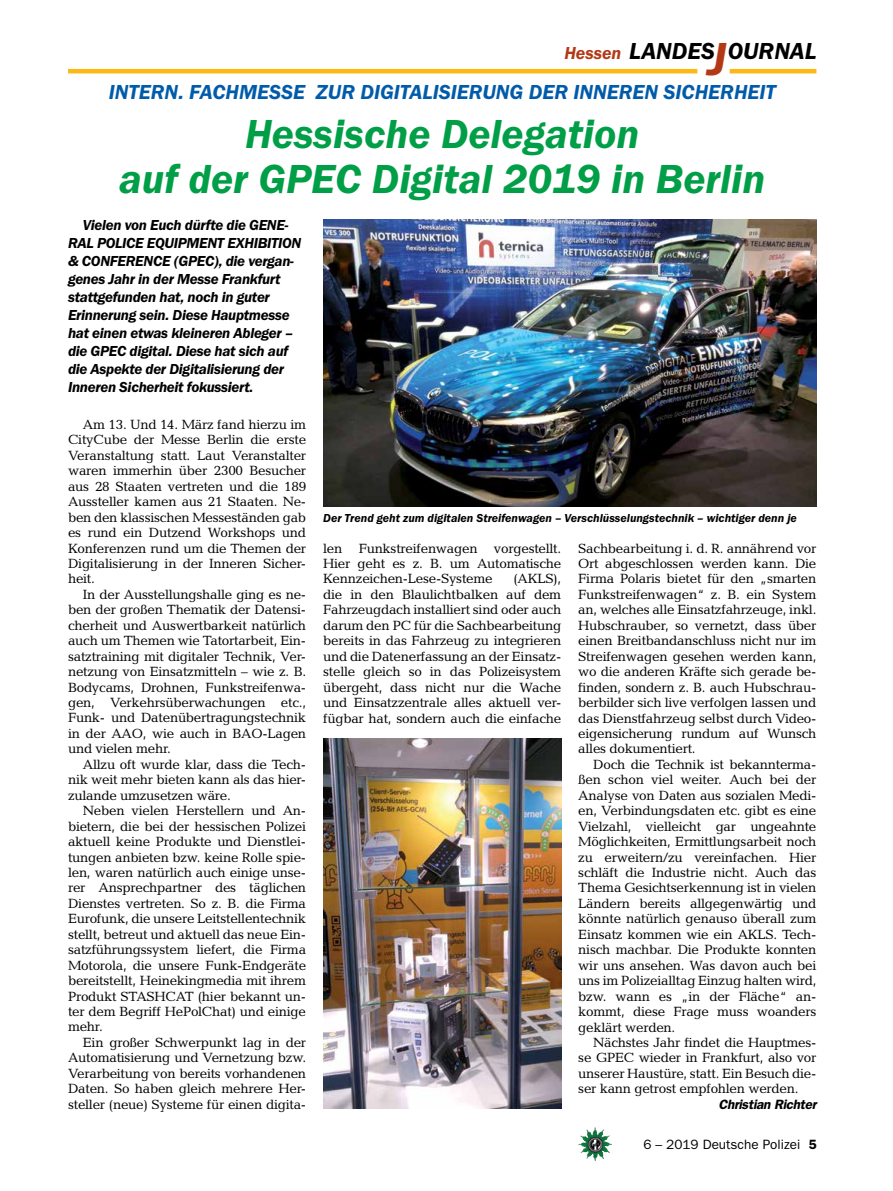
<style>
.page{position:relative;width:893px;height:1191px;background:#fff}
.page>*{position:absolute;margin:0;border:0;box-sizing:border-box;transform-origin:0 0}
.t1{font:italic 600 42px/45px "Franklin Gothic Itc T";color:#009f47;text-align:center}
.t2{font:italic 600 24px "Franklin Gothic Itc T";color:#000}
.t3{font:italic 600 21px "Franklin Gothic Itc T";color:#005baa}
.t4{font:italic 600 18px "Franklin Gothic Itc T";color:#b33916}
.t5{font:italic 600 15px/18px "Franklin Gothic Itc T";letter-spacing:-.02em;color:#000}
.t6{font:13.5px/15.5px "Candida";letter-spacing:-.02em;color:#000;text-align:justify}
.t7{font:13.5px "Franklin Gothic";color:#000}
.t8{font:italic 600 13.5px "Franklin Gothic";letter-spacing:-.02em;color:#000}
.t9{font:italic 600 12px "Franklin Gothic Itc T";color:#000}
.s1{font-size:48px;color:#b33916}
.s2{font-weight:600}
</style>
<div class="page">
<img style="left:578px;top:1127px;width:17px;height:25px">
<hr style="left:730px;top:69px;width:86px;height:4px;background:#fdb913">
<hr style="left:68px;top:69px;width:629px;height:4px;background:#fdb913">
<img style="left:323px;top:220px;width:493px;height:286px">
<img style="left:323px;top:738px;width:238px;height:370px">
<h3 class="t4" style="left:564px;top:42px;width:59px">Hessen</h3>
<h2 class="t2" style="left:629px;top:37px;width:189px">LANDES<span class="s1">J</span>OURNAL</h2>
<h3 class="t3" style="left:109px;top:80px;width:669px">INTERN. FACHMESSE ZUR DIGITALISIERUNG DER INNEREN SICHERHEIT</h3>
<h1 class="t1" style="left:119px;top:111px;width:647px">Hessische Delegation<br>auf der GPEC Digital 2019 in Berlin</h1>
<p class="t5" style="left:68px;top:215px;width:235px;text-indent:15px">Vielen von Euch dürfte die GENE-RAL POLICE EQUIPMENT EXHIBITION &amp; CONFERENCE (GPEC), die vergan&shy;genes Jahr in der Messe Frankfurt stattgefunden hat, noch in guter Erinnerung sein. Diese Hauptmesse hat einen etwas kleineren Ableger – die GPEC digital. Diese hat sich auf die Aspekte der Digitalisierung der Inneren Sicherheit fokussiert.</p>
<p class="t6" style="left:68px;top:416px;width:240px;text-indent:15px">Am 13. Und 14. März fand hierzu im CityCube der Messe Berlin die erste Veranstaltung statt. Laut Veranstalter waren immerhin über 2300 Besucher aus 28 Staaten vertreten und die 189<br>Aussteller kamen aus 21 Staaten. Ne&shy;ben den klassischen Messeständen gab es rund ein Dutzend Workshops und Konferenzen rund um die Themen der Digitalisierung in der Inneren Sicher&shy;heit.</p>
<p class="t6" style="left:68px;top:586px;width:240px;text-indent:15px">In der Ausstellungshalle ging es ne&shy;ben der großen Thematik der Datensi&shy;cherheit und Auswertbarkeit natürlich auch um Themen wie Tatortarbeit, Ein&shy;satztraining mit digitaler Technik, Ver&shy;netzung von Einsatzmitteln – wie z. B.<br>Bodycams, Drohnen, Funkstreifenwa&shy;gen, Verkehrsüberwachungen etc., Funk- und Datenübertragungstechnik in der AAO, wie auch in BAO-Lagen und vielen mehr.</p>
<p class="t6" style="left:68px;top:756px;width:240px;text-indent:15px">Allzu oft wurde klar, dass die Tech&shy;nik weit mehr bieten kann als das hier&shy;zulande umzusetzen wäre.</p>
<p class="t6" style="left:68px;top:803px;width:240px;text-indent:15px">Neben vielen Herstellern und An&shy;bietern, die bei der hessischen Polizei aktuell keine Produkte und Dienstlei&shy;tungen anbieten bzw. keine Rolle spie&shy;len, waren natürlich auch einige unse&shy;rer Ansprechpartner des täglichen Dienstes vertreten. So z. B. die Firma Eurofunk, die unsere Leitstellentechnik stellt, betreut und aktuell das neue Ein&shy;satzführungssystem liefert, die Firma Motorola, die unsere Funk-Endgeräte bereitstellt, Heinekingmedia mit ihrem Produkt STASHCAT (hier bekannt un&shy;ter dem Begriff HePolChat) und einige mehr.</p>
<p class="t6" style="left:68px;top:1034px;width:240px;text-indent:15px">Ein großer Schwerpunkt lag in der Automatisierung und Vernetzung bzw.<br>Verarbeitung von bereits vorhandenen Daten. So haben gleich mehrere Her&shy;steller (neue) Systeme für einen digita-</p>
<p class="t9" style="left:323px;top:510px;width:475px">Der Trend geht zum digitalen Streifenwagen – Verschlüsselungstechnik – wichtiger denn je</p>
<p class="t6" style="left:578px;top:540px;width:240px">Sachbearbeitung i. d. R. annährend vor Ort abgeschlossen werden kann. Die Firma Polaris bietet für den „smarten Funkstreifenwagen“ z. B. ein System an, welches alle Einsatzfahrzeuge, inkl.<br>Hubschrauber, so vernetzt, dass über einen Breitbandanschluss nicht nur im Streifenwagen gesehen werden kann, wo die anderen Kräfte sich gerade be&shy;finden, sondern z. B. auch Hubschrau&shy;berbilder sich live verfolgen lassen und das Dienstfahrzeug selbst durch Video&shy;eigensicherung rundum auf Wunsch alles dokumentiert.</p>
<p class="t6" style="left:578px;top:756px;width:240px;text-indent:15px">Doch die Technik ist bekannterma&shy;ßen schon viel weiter. Auch bei der Analyse von Daten aus sozialen Medi&shy;en, Verbindungsdaten etc. gibt es eine Vielzahl, vielleicht gar ungeahnte Möglichkeiten, Ermittlungsarbeit noch zu erweitern/zu vereinfachen. Hier schläft die Industrie nicht. Auch das Thema Gesichtserkennung ist in vielen Ländern bereits allgegenwärtig und könnte natürlich genauso überall zum Einsatz kommen wie ein AKLS. Tech&shy;nisch machbar. Die Produkte konnten wir uns ansehen. Was davon auch bei uns im Polizeialltag Einzug halten wird, bzw. wann es „in der Fläche“ an&shy;kommt, diese Frage muss woanders geklärt werden.</p>
<p class="t6" style="left:578px;top:1034px;width:240px;text-indent:15px">Nächstes Jahr findet die Hauptmes&shy;se GPEC wieder in Frankfurt, also vor unserer Haustüre, statt. Ein Besuch die&shy;ser kann getrost empfohlen werden.</p>
<p class="t8" style="left:718px;top:1096px;width:100px">Christian Richter</p>
<p class="t6" style="left:323px;top:540px;width:240px">len Funkstreifenwagen vorgestellt.<br>Hier geht es z. B. um Automatische Kennzeichen-Lese-Systeme</p>
<p class="t6" style="left:323px;top:571px;width:240px;text-indent:190px">(AKLS), die in den Blaulichtbalken auf dem Fahrzeugdach installiert sind oder auch darum den PC für die Sachbearbeitung bereits in das Fahrzeug zu integrieren und die Datenerfassung an der Einsatz&shy;stelle gleich so in das Polizeisystem übergeht, dass nicht nur die Wache und Einsatzzentrale alles aktuell ver&shy;fügbar hat, sondern auch die einfache</p>
<p class="t7" style="left:643px;top:1136px;width:175px">6 – 2019 Deutsche Polizei <span class="s2">5</span></p>
</div>
